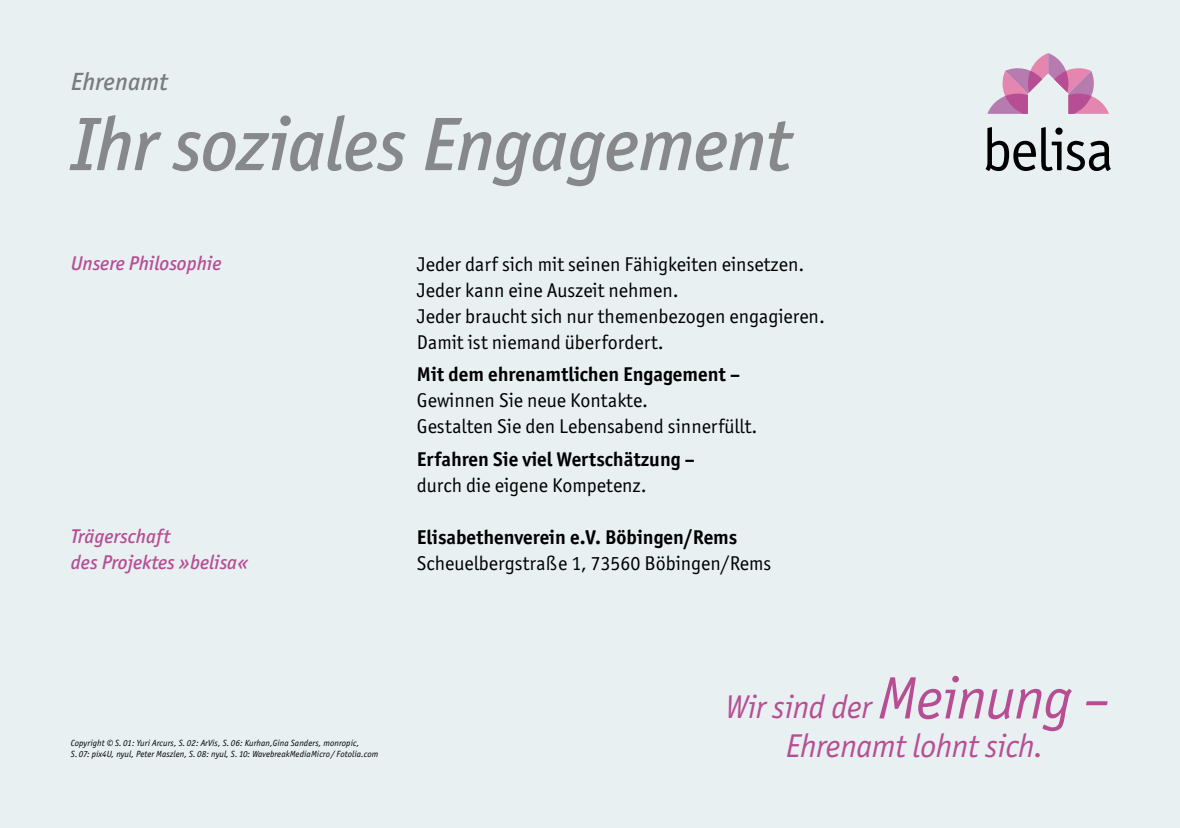
<style>
.page{position:relative;width:1180px;height:828px;background:#fff}
.page>*{position:absolute;margin:0;border:0;box-sizing:border-box;transform-origin:0 0}
.t1{font:italic 500 76px "Officina San ITC";letter-spacing:-.015em;color:#87888a}
.t2{font:italic 33px/38.6px "Officina San ITC";letter-spacing:-.01em;color:#b74e94;text-align:center}
.t3{font:italic 500 25px "Officina San ITC";letter-spacing:.005em;color:#7b7c7e}
.t4{font:20px/26px "Officina San ITC";color:#000}
.t5{font:700 20px "Officina San ITC";color:#000}
.t6{font:italic 500 20px/26px "Officina San ITC";color:#b74e94}
.t7{font:italic 9px/10.8px "Officina San ITC";letter-spacing:.01em;color:#000}
.s1{font-size:60px}
</style>
<div class="page">
<div style="left:0;top:0;width:1179px;height:828px;background:#e8f0f2"></div>
<svg style="left:987px;top:53px;width:121px;height:61px"></svg>
<svg style="left:985px;top:127px;width:125px;height:44px"></svg>
<p class="t3" style="left:71px;top:66px;width:98px">Ehrenamt</p>
<h1 class="t1" style="left:71px;top:100px;width:721px">Ihr soziales Engagement</h1>
<p class="t6" style="left:71px;top:250px;width:152px">Unsere Philosophie</p>
<p class="t6" style="left:71px;top:523px;width:179px">Trägerschaft<br>des Projektes »belisa«</p>
<p class="t4" style="left:417px;top:251px;width:409px">Jeder darf sich mit seinen Fähigkeiten einsetzen.<br>Jeder kann eine Auszeit nehmen.<br>Jeder braucht sich nur themenbezogen engagieren.<br>Damit ist niemand überfordert.</p>
<p class="t5" style="left:417px;top:362px;width:324px">Mit dem ehrenamtlichen Engagement –</p>
<p class="t4" style="left:417px;top:387px;width:342px">Gewinnen Sie neue Kontakte.<br>Gestalten Sie den Lebensabend sinnerfüllt.</p>
<p class="t5" style="left:417px;top:446px;width:279px">Erfahren Sie viel Wertschätzung –</p>
<p class="t4" style="left:417px;top:472px;width:231px">durch die eigene Kompetenz.</p>
<p class="t5" style="left:417px;top:524px;width:322px">Elisabethenverein e.V. Böbingen/Rems</p>
<p class="t4" style="left:417px;top:550px;width:356px">Scheuelbergstraße 1, 73560 Böbingen/Rems</p>
<p class="t7" style="left:71px;top:738px;width:309px">Copyright © S. 01: Yuri Arcurs, S. 02: ArVis, S. 06: Kurhan,Gina Sanders, monropic,<br>S. 07: pix4U, nyul, Peter Maszlen, S. 08: nyul, S. 10: WavebreakMediaMicro / Fotolia.com</p>
<h2 class="t2" style="left:725px;top:688px;width:385px">Wir sind der <span class="s1">Meinung –<br></span>Ehrenamt lohnt sich.</h2>
</div>
